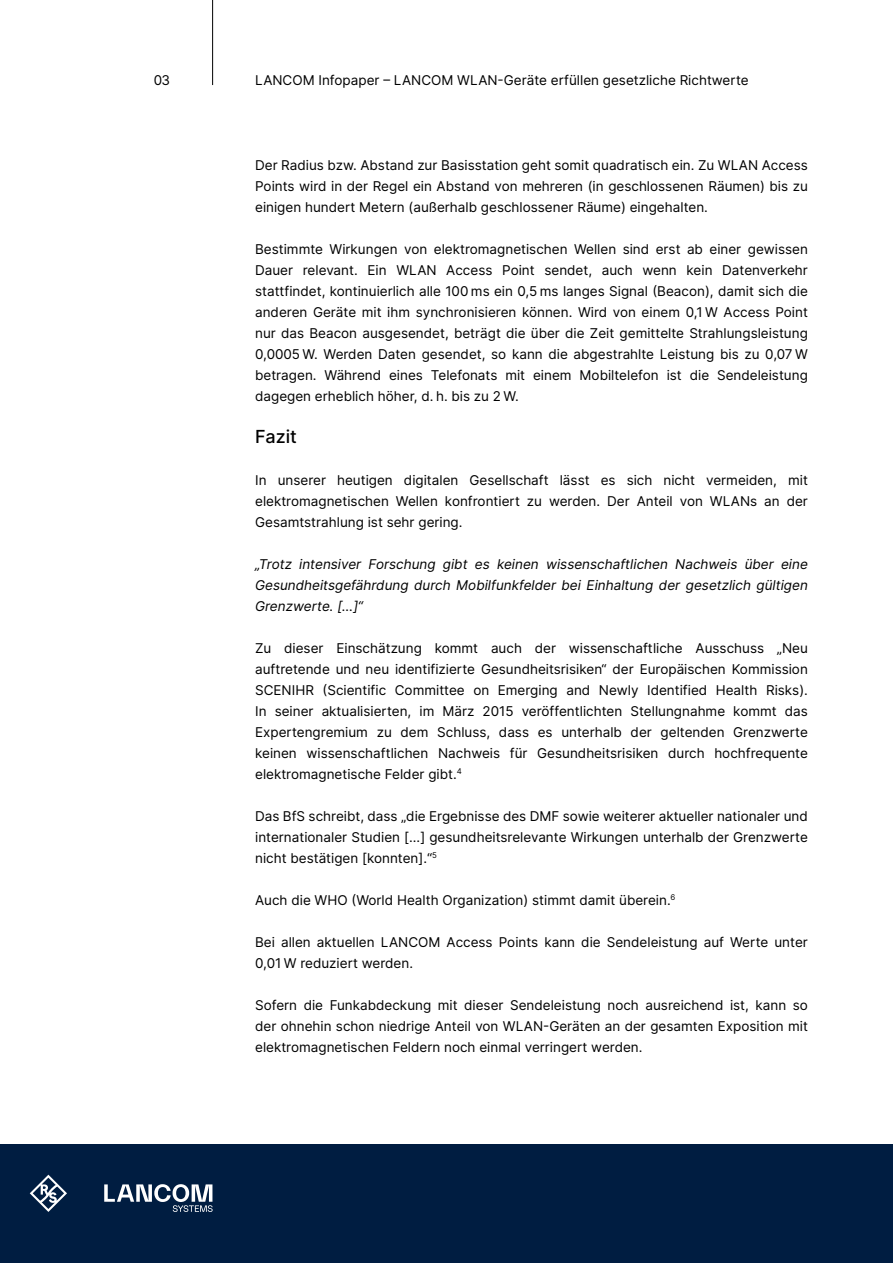
<style>
.page{position:relative;width:893px;height:1263px;background:#fff}
.page>*{position:absolute;margin:0;border:0;box-sizing:border-box;transform-origin:0 0}
.t1{font:500 18px "Inter";color:#000}
.t2{font:13.5px/21px "Inter";color:#000;text-align:justify}
.t3{font:italic 13.5px/21px "Inter";color:#000;text-align:justify}
</style>
<div class="page">
<hr style="left:212px;top:0;width:1px;height:85px;background:#000">
<div style="left:0;top:1144px;width:893px;height:119px;background:#001d41"></div>
<svg style="left:30px;top:1175px;width:37px;height:37px"></svg>
<svg style="left:104px;top:1184px;width:109px;height:28px"></svg>
<p class="t2" style="left:154px;top:69px;width:18px">03</p>
<p class="t2" style="left:255px;top:69px;width:495px">LANCOM Infopaper – LANCOM WLAN-Geräte erfüllen gesetzliche Richtwerte</p>
<p class="t2" style="left:255px;top:154px;width:554px">Der Radius bzw. Abstand zur Basisstation geht somit quadratisch ein. Zu WLAN Access Points wird in der Regel ein Abstand von mehreren (in geschlossenen Räumen) bis zu einigen hundert Metern (außerhalb geschlossener Räume) eingehalten.</p>
<p class="t2" style="left:255px;top:238px;width:554px">Bestimmte Wirkungen von elektromagnetischen Wellen sind erst ab einer gewissen Dauer relevant. Ein WLAN Access Point sendet, auch wenn kein Datenverkehr stattfindet, kontinuierlich alle 100 ms ein 0,5 ms langes Signal (Beacon), damit sich die anderen Geräte mit ihm synchronisieren können. Wird von einem 0,1 W Access Point nur das Beacon ausgesendet, beträgt die über die Zeit gemittelte Strahlungsleistung 0,0005 W. Werden Daten gesendet, so kann die abgestrahlte Leistung bis zu 0,07 W betragen. Während eines Telefonats mit einem Mobiltelefon ist die Sendeleistung dagegen erheblich höher, d. h. bis zu 2 W.</p>
<h1 class="t1" style="left:255px;top:423px;width:43px">Fazit</h1>
<p class="t2" style="left:255px;top:469px;width:554px">In unserer heutigen digitalen Gesellschaft lässt es sich nicht vermeiden, mit elektromagnetischen Wellen konfrontiert zu werden. Der Anteil von WLANs an der Gesamtstrahlung ist sehr gering.</p>
<p class="t3" style="left:255px;top:553px;width:554px">„Trotz intensiver Forschung gibt es keinen wissenschaftlichen Nachweis über eine Gesundheitsgefährdung durch Mobilfunkfelder bei Einhaltung der gesetzlich gültigen Grenzwerte. […]“</p>
<p class="t2" style="left:255px;top:637px;width:554px">Zu dieser Einschätzung kommt auch der wissenschaftliche Ausschuss „Neu auftretende und neu identifizierte Gesundheitsrisiken“ der Europäischen Kommission SCENIHR (Scientific Committee on Emerging and Newly Identified Health Risks).<br>In seiner aktualisierten, im März 2015 veröffentlichten Stellungnahme kommt das Expertengremium zu dem Schluss, dass es unterhalb der geltenden Grenzwerte keinen wissenschaftlichen Nachweis für Gesundheitsrisiken durch hochfrequente elektromagnetische Felder gibt.<sup>4</sup></p>
<p class="t2" style="left:255px;top:805px;width:554px">Das BfS schreibt, dass „die Ergebnisse des DMF sowie weiterer aktueller nationaler und internationaler Studien [...] gesundheitsrelevante Wirkungen unterhalb der Grenzwerte nicht bestätigen [konnten].“<sup>5</sup></p>
<p class="t2" style="left:255px;top:889px;width:422px">Auch die WHO (World Health Organization) stimmt damit überein.<sup>6</sup></p>
<p class="t2" style="left:255px;top:931px;width:554px">Bei allen aktuellen LANCOM Access Points kann die Sendeleistung auf Werte unter<br>0,01 W reduziert werden.</p>
<p class="t2" style="left:255px;top:994px;width:554px">Sofern die Funkabdeckung mit dieser Sendeleistung noch ausreichend ist, kann so der ohnehin schon niedrige Anteil von WLAN-Geräten an der gesamten Exposition mit elektromagnetischen Feldern noch einmal verringert werden.</p>
</div>
